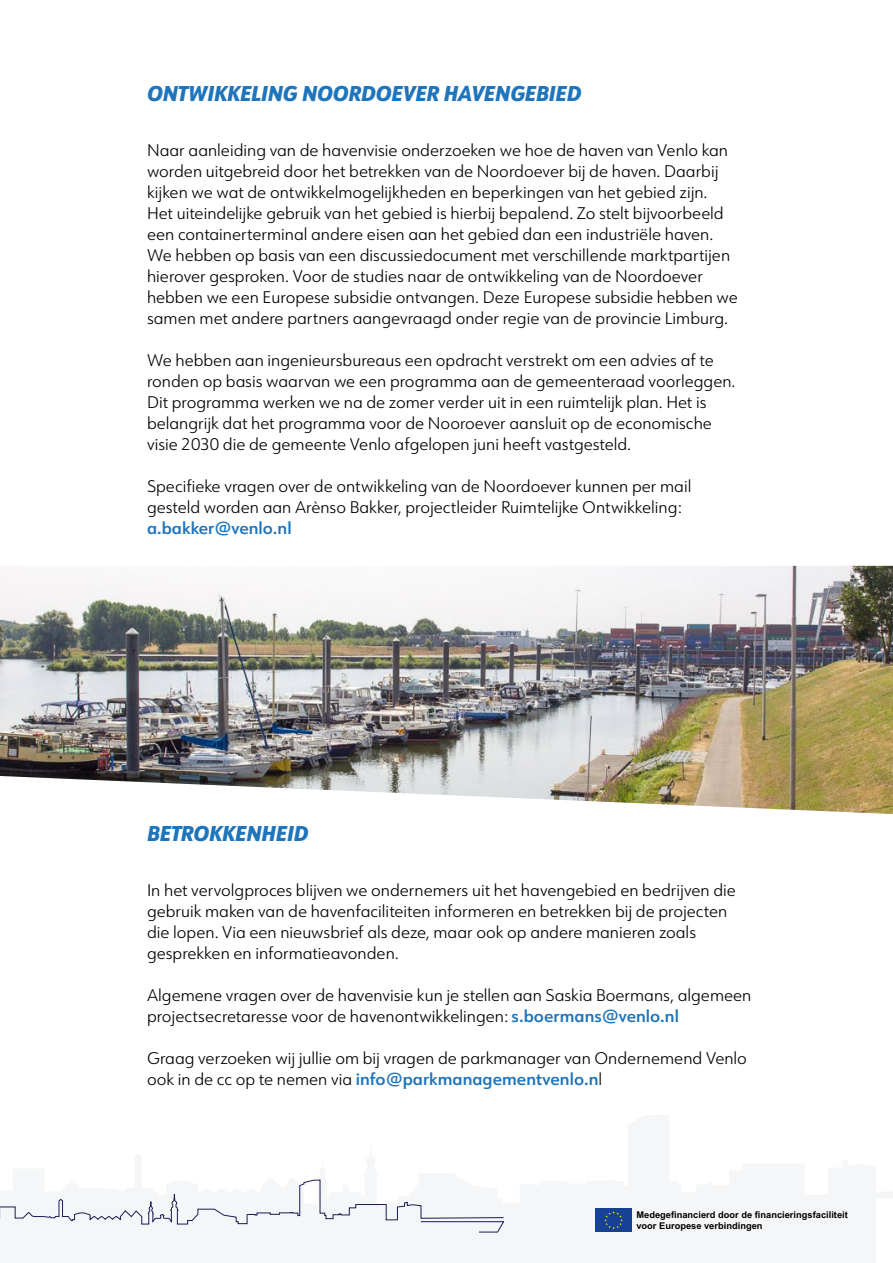
<style>
.page{position:relative;width:893px;height:1263px;background:#fff}
.page>*{position:absolute;margin:0;border:0;box-sizing:border-box;transform-origin:0 0}
.t1{font:italic 800 21px "URW Form Semi Cond";color:#1e75bb}
.t2{font:300 16.5px/21px "URW Form";color:#000}
.t3{font:600 16.5px "URW Form";color:#1e75bb}
.t4{font:700 9.3px/11.1px "Arial";color:#000}
.s1{font-weight:600;color:#1e75bb}
</style>
<div class="page">
<svg style="left:0;top:1180px;width:504px;height:52px"></svg>
<div style="left:595px;top:1208px;width:37px;height:24px;background:#164194"></div>
<svg style="left:604px;top:1211px;width:19px;height:18px"></svg>
<img style="left:0;top:566px;width:893px;height:248px">
<p class="t1" style="left:147px;top:79px;width:436px">ONTWIKKELING NOORDOEVER HAVENGEBIED</p>
<p class="t2" style="left:147px;top:139px;width:592px">Naar aanleiding van de havenvisie onderzoeken we hoe de haven van Venlo kan worden uitgebreid door het betrekken van de Noordoever bij de haven. Daarbij kijken we wat de ontwikkelmogelijkheden en beperkingen van het gebied zijn.<br>Het uiteindelijke gebruik van het gebied is hierbij bepalend. Zo stelt bijvoorbeeld een containerterminal andere eisen aan het gebied dan een industriële haven.<br>We hebben op basis van een discussiedocument met verschillende marktpartijen hierover gesproken. Voor de studies naar de ontwikkeling van de Noordoever hebben we een Europese subsidie ontvangen. Deze Europese subsidie hebben we samen met andere partners aangevraagd onder regie van de provincie Limburg.</p>
<p class="t2" style="left:147px;top:349px;width:590px">We hebben aan ingenieursbureaus een opdracht verstrekt om een advies af te ronden op basis waarvan we een programma aan de gemeenteraad voorleggen.<br>Dit programma werken we na de zomer verder uit in een ruimtelijk plan. Het is belangrijk dat het programma voor de Nooroever aansluit op de economische visie 2030 die de gemeente Venlo afgelopen juni heeft vastgesteld.</p>
<p class="t2" style="left:147px;top:475px;width:546px">Specifieke vragen over de ontwikkeling van de Noordoever kunnen per mail gesteld worden aan Arènso Bakker, projectleider Ruimtelijke Ontwikkeling:</p>
<p class="t3" style="left:147px;top:517px;width:146px">a.bakker@venlo.nl</p>
<p class="t1" style="left:147px;top:819px;width:163px">BETROKKENHEID</p>
<p class="t2" style="left:147px;top:879px;width:590px">In het vervolgproces blijven we ondernemers uit het havengebied en bedrijven die gebruik maken van de havenfaciliteiten informeren en betrekken bij de projecten die lopen. Via een nieuwsbrief als deze, maar ook op andere manieren zoals gesprekken en informatieavonden.</p>
<p class="t2" style="left:147px;top:984px;width:606px">Algemene vragen over de havenvisie kun je stellen aan Saskia Boermans, algemeen projectsecretaresse voor de havenontwikkelingen: <span class="s1">s.boermans@venlo.nl</span></p>
<p class="t2" style="left:147px;top:1047px;width:601px">Graag verzoeken wij jullie om bij vragen de parkmanager van Ondernemend Venlo ook in de cc op te nemen via <span class="s1">info@parkmanagementvenlo.n</span>l</p>
<p class="t4" style="left:636px;top:1209px;width:213px">Medegefinancierd door de financieringsfaciliteit voor Europese verbindingen</p>
</div>
